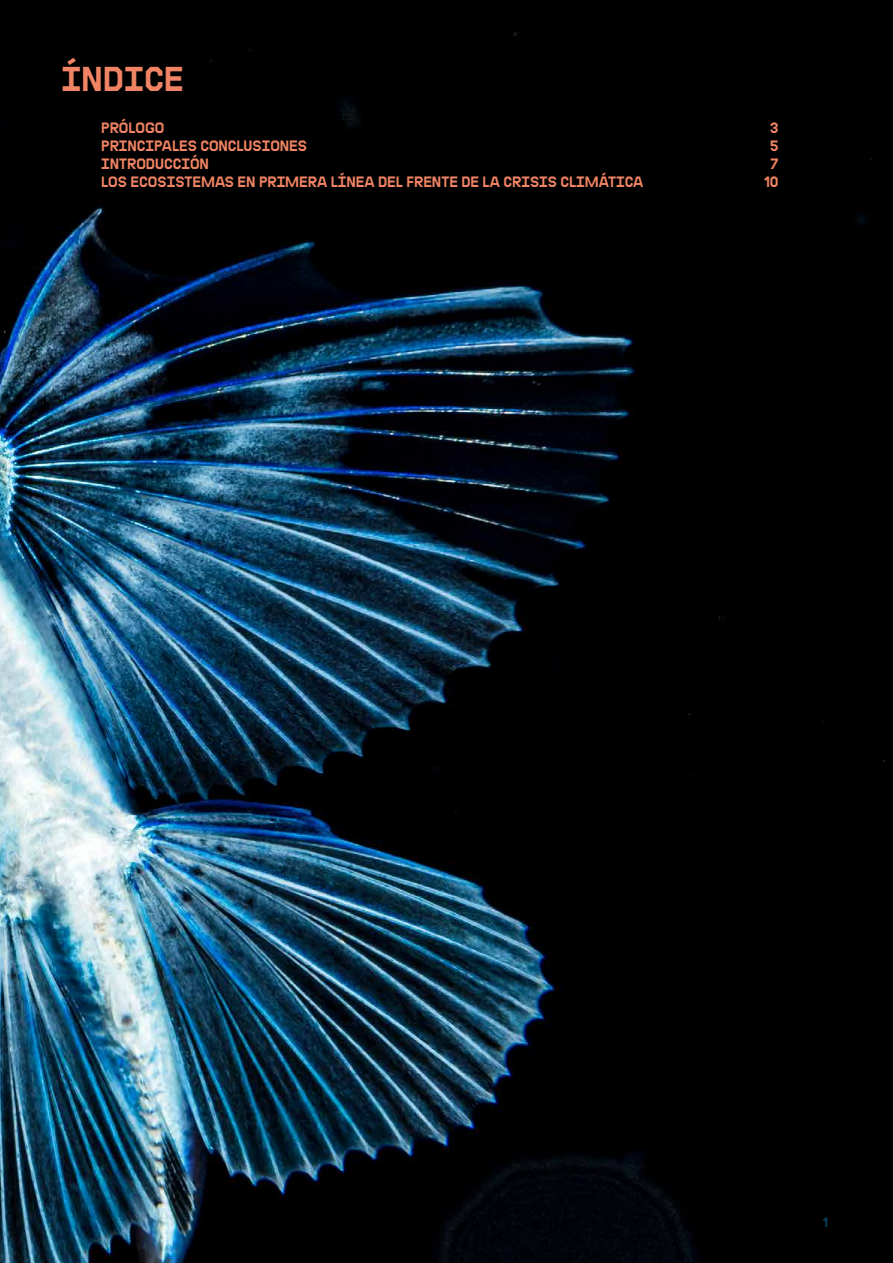
<style>
.page{position:relative;width:893px;height:1263px;background:#fff}
.page>*{position:absolute;margin:0;border:0;box-sizing:border-box;transform-origin:0 0}
.t1{font:34.5px "Sanctuary LC";color:#f08464}
.t2{font:15px "Sanctuary LC";color:#f08464}
.t3{font:13.5px "Sanctuary LC";color:#064461}
</style>
<div class="page">
<img style="left:0;top:0;width:893px;height:1263px">
<h1 class="t1" style="left:62px;top:58px;width:123px">ÍNDICE</h1>
<p class="t2" style="left:101px;top:118px;width:65px">PRÓLOGO</p>
<p class="t2" style="left:770px;top:118px;width:10px">3</p>
<p class="t2" style="left:101px;top:136px;width:207px">PRINCIPALES CONCLUSIONES</p>
<p class="t2" style="left:770px;top:136px;width:10px">5</p>
<p class="t2" style="left:101px;top:154px;width:109px">INTRODUCCIÓN</p>
<p class="t2" style="left:770px;top:154px;width:10px">7</p>
<p class="t2" style="left:101px;top:172px;width:544px">LOS ECOSISTEMAS EN PRIMERA LÍNEA DEL FRENTE DE LA CRISIS CLIMÁTICA</p>
<p class="t2" style="left:764px;top:172px;width:16px">10</p>
<p class="t3" style="left:823px;top:1213px;width:7px">1</p>
</div>
